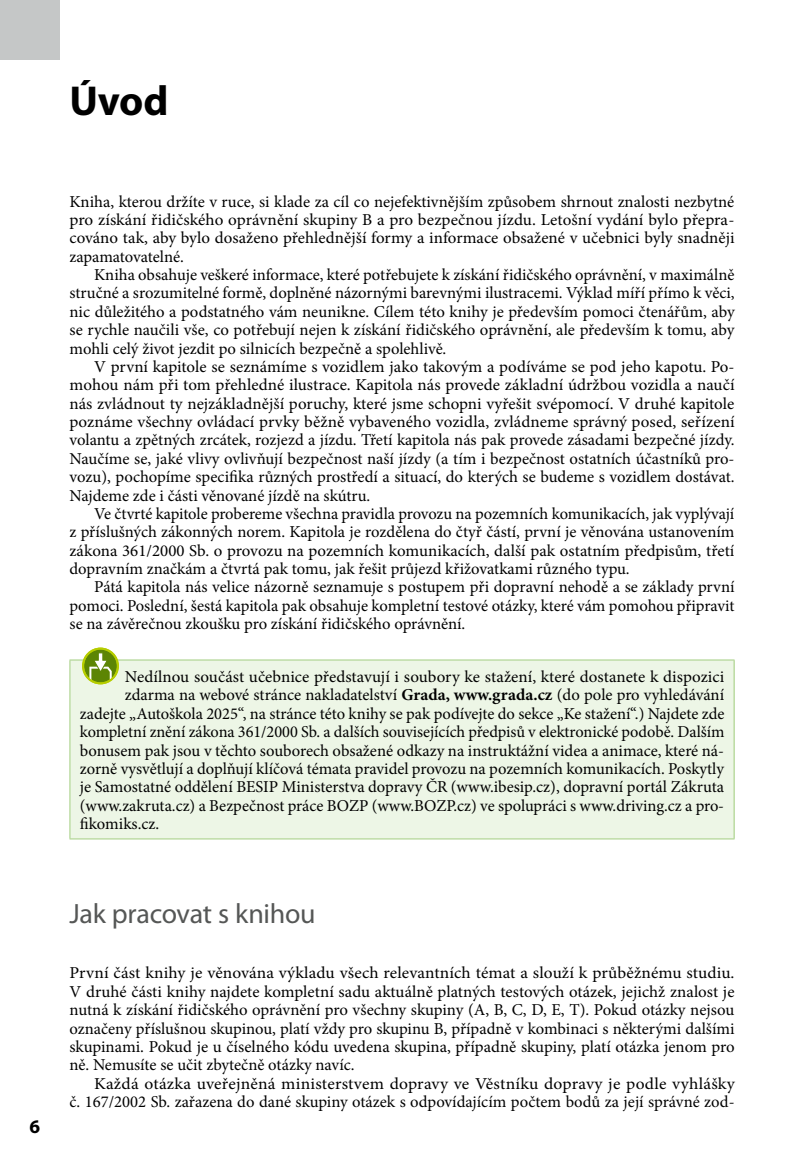
<style>
.page{position:relative;width:809px;height:1151px;background:#fff}
.page>*{position:absolute;margin:0;border:0;box-sizing:border-box;transform-origin:0 0}
.t1{font:700 42px "Myriad Pro";color:#000}
.t2{font:28px "Myriad Pro";letter-spacing:-.01em;color:#555756}
.t3{font:700 19.25px "Myriad Pro";color:#000}
.t4{font:16.62px/18.4px "Minion Pro";color:#000;text-align:justify}
.t5{font:16.62px/18.4px "Minion Pro";color:#000;text-align:justify;scale:1.04 1}
.t6{font:16.62px/18.4px "Minion Pro";color:#000;text-align:right;scale:1.05 1}
.s1{font-weight:700}
</style>
<div class="page">
<div style="left:0;top:0;width:60px;height:60px;background:#c5c7c7"></div>
<div style="left:70px;top:660px;width:664px;height:179px;background:#edf6e6"></div>
<hr style="left:69px;top:659px;width:665px;height:1px;background:#a3ce81">
<hr style="left:69px;top:660px;width:1px;height:178px;background:#a3ce81">
<hr style="left:733px;top:660px;width:1px;height:178px;background:#a3ce81">
<hr style="left:69px;top:838px;width:665px;height:1px;background:#a3ce81">
<svg style="left:82px;top:648px;width:37px;height:36px"></svg>
<h1 class="t1" style="left:69px;top:73px;width:100px">Úvod</h1>
<p class="t3" style="left:29px;top:1114px;width:12px">6</p>
<p class="t4" style="left:69px;top:192px;width:666px">Kniha, kterou držíte v ruce, si klade za cíl co nejefektivnějším způsobem shrnout znalosti nezbytné pro získání řidičského oprávnění skupiny B a pro bezpečnou jízdu. Letošní vydání bylo přepra&shy;cováno tak, aby bylo dosaženo přehlednější formy a informace obsažené v učebnici byly snadněji zapamatovatelné.</p>
<p class="t4" style="left:69px;top:266px;width:666px;text-indent:25px">Kniha obsahuje veškeré informace, které potřebujete k získání řidičského oprávnění, v maximálně stručné a srozumitelné formě, doplněné názornými barevnými ilustracemi. Výklad míří přímo k věci, nic důležitého a podstatného vám neunikne. Cílem této knihy je především pomoci čtenářům, aby se rychle naučili vše, co potřebují nejen k získání řidičského oprávnění, ale především k tomu, aby mohli celý život jezdit po silnicích bezpečně a spolehlivě.</p>
<p class="t4" style="left:69px;top:357px;width:666px;text-indent:25px">V první kapitole se seznámíme s vozidlem jako takovým a podíváme se pod jeho kapotu. Po&shy;mohou nám při tom přehledné ilustrace. Kapitola nás provede základní údržbou vozidla a naučí nás zvládnout ty nejzákladnější poruchy, které jsme schopni vyřešit svépomocí. V druhé kapitole poznáme všechny ovládací prvky běžně vybaveného vozidla, zvládneme správný posed, seřízení volantu a zpětných zrcátek, rozjezd a jízdu. Třetí kapitola nás pak provede zásadami bezpečné jízdy.<br>Naučíme se, jaké vlivy ovlivňují bezpečnost naší jízdy (a tím i bezpečnost ostatních účastníků pro&shy;vozu), pochopíme specifika různých prostředí a situací, do kterých se budeme s vozidlem dostávat.<br>Najdeme zde i části věnované jízdě na skútru.</p>
<p class="t4" style="left:69px;top:504px;width:666px;text-indent:25px">Ve čtvrté kapitole probereme všechna pravidla provozu na pozemních komunikacích, jak vyplývají z příslušných zákonných norem. Kapitola je rozdělena do čtyř částí, první je věnována ustanovením zákona 361/2000 Sb. o provozu na pozemních komunikacích, další pak ostatním předpisům, třetí dopravním značkám a čtvrtá pak tomu, jak řešit průjezd křižovatkami různého typu.</p>
<p class="t4" style="left:69px;top:578px;width:666px;text-indent:25px">Pátá kapitola nás velice názorně seznamuje s postupem při dopravní nehodě a se základy první pomoci. Poslední, šestá kapitola pak obsahuje kompletní testové otázky, které vám pomohou připravit se na závěrečnou zkoušku pro získání řidičského oprávnění.</p>
<p class="t4" style="left:125px;top:668px;width:601px">Nedílnou součást učebnice představují i soubory ke stažení, které dostanete k dispozici</p>
<p class="t4" style="left:125px;top:686px;width:601px">zdarma na webové stránce nakladatelství <span class="s1">Grada, www.grada.cz</span> (do pole pro vyhledávání</p>
<p class="t4" style="left:80px;top:704px;width:646px">zadejte „Autoškola 2025“, na stránce této knihy se pak podívejte do sekce „Ke stažení“.) Najdete zde</p>
<p class="t4" style="left:80px;top:723px;width:646px">kompletní znění zákona 361/2000 Sb. a dalších souvisejících předpisů v elektronické podobě. Dalším</p>
<p class="t4" style="left:80px;top:741px;width:646px">bonusem pak jsou v těchto souborech obsažené odkazy na instruktážní videa a animace, které ná-</p>
<p class="t4" style="left:80px;top:759px;width:645px">zorně vysvětlují a doplňují klíčová témata pravidel provozu na pozemních komunikacích. Poskytly</p>
<p class="t4" style="left:80px;top:778px;width:646px">je Samostatné oddělení BESIP Ministerstva dopravy ČR (www.ibesip.cz), dopravní portál Zákruta</p>
<p class="t4" style="left:80px;top:796px;width:646px">(www.zakruta.cz) a Bezpečnost práce BOZP (www.BOZP.cz) ve spolupráci s www.driving.cz a pro-</p>
<p class="t4" style="left:80px;top:815px;width:81px">fikomiks.cz.</p>
<h2 class="t2" style="left:69px;top:896px;width:248px">Jak pracovat s knihou</h2>
<p class="t5" style="left:69px;top:964px;width:641px">První část knihy je věnována výkladu všech relevantních témat a slouží k průběžnému studiu.<br>V druhé části knihy najdete kompletní sadu aktuálně platných testových otázek, jejichž znalost je nutná k získání řidičského oprávnění pro všechny skupiny (A, B, C, D, E, T). Pokud otázky nejsou označeny příslušnou skupinou, platí vždy pro skupinu B, případně v kombinaci s některými dalšími skupinami. Pokud je u číselného kódu uvedena skupina, případně skupiny, platí otázka jenom pro ně. Nemusíte se učit zbytečně otázky navíc.</p>
<p class="t6" style="left:69px;top:1074px;width:635px">Každá otázka uveřejněná ministerstvem dopravy ve Věstníku dopravy je podle vyhlášky<br>č. 167/2002 Sb. zařazena do dané skupiny otázek s odpovídajícím počtem bodů za její správné zod-</p>
</div>
